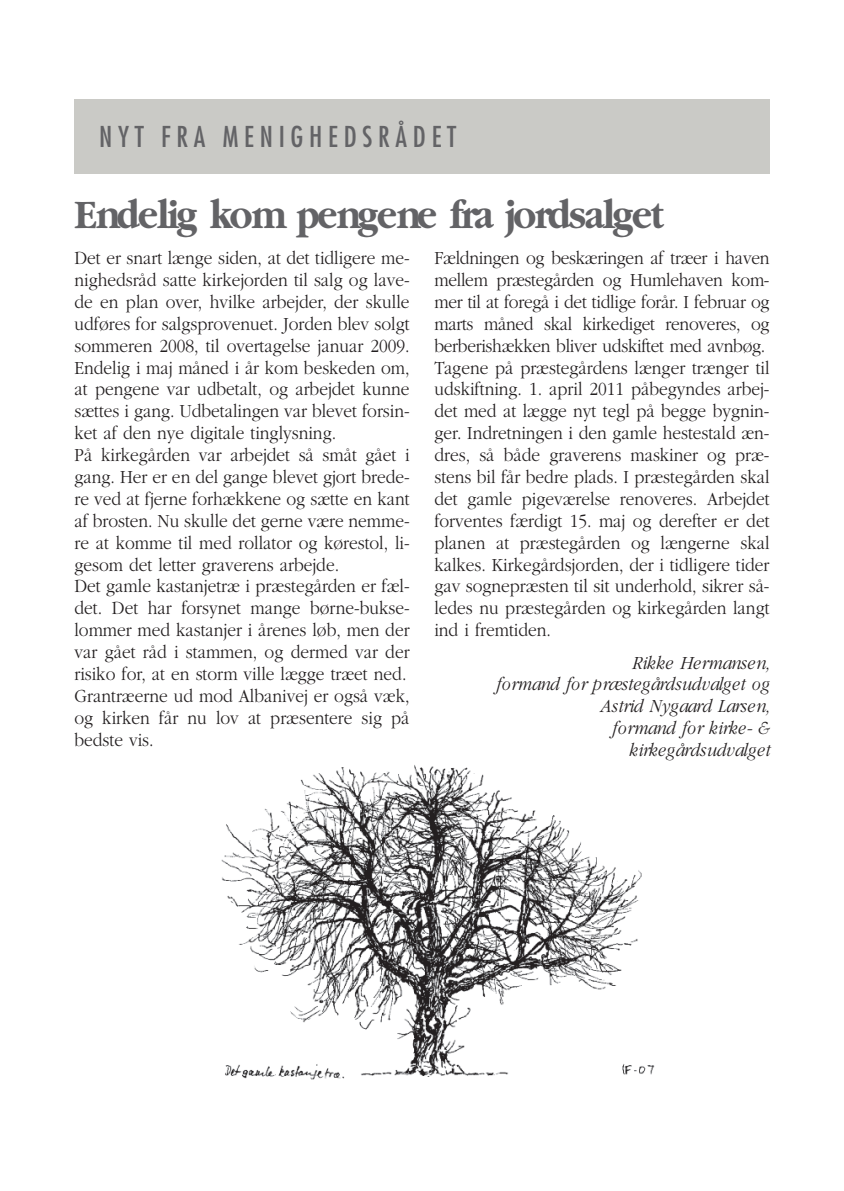
<style>
.page{position:relative;width:844px;height:1191px;background:#fff}
.page>*{position:absolute;margin:0;border:0;box-sizing:border-box;transform-origin:0 0}
.t1{font:700 42px "Garamond";letter-spacing:-.06em;color:#636366;scale:.9 1}
.t2{font:condensed 28px "Futura";letter-spacing:.205em;color:#636366}
.t3{font:300 19.25px/21.9px "Garamond";color:#231f20;scale:.9 1}
.t4{font:italic 300 19.25px/21.9px "Garamond";color:#231f20;text-align:right;scale:.9 1}
</style>
<div class="page">
<div style="left:74px;top:99px;width:695px;height:75px;background:#cacac6"></div>
<img style="left:221px;top:765px;width:434px;height:315px">
<h2 class="t2" style="left:99px;top:124px;width:358px">NYT FRA MENIGHEDSRÅDET</h2>
<h1 class="t1" style="left:74px;top:189px;width:656px">Endelig kom pengene fra jordsalget</h1>
<p class="t3" style="left:74px;top:247px;width:374px">Det er snart længe siden, at det tidligere me&shy;nighedsråd satte kirkejorden til salg og lave&shy;de en plan over, hvilke arbejder, der skulle udføres for salgsprovenuet. Jorden blev solgt sommeren 2008, til overtagelse januar 2009.<br>Endelig i maj måned i år kom beskeden om, at pengene var udbetalt, og arbejdet kunne sættes i gang. Udbetalingen var blevet forsin&shy;ket af den nye digitale tinglysning.<br>På kirkegården var arbejdet så småt gået i gang. Her er en del gange blevet gjort brede&shy;re ved at fjerne forhækkene og sætte en kant af brosten. Nu skulle det gerne være nemme&shy;re at komme til med rollator og kørestol, li&shy;gesom det letter graverens arbejde.<br>Det gamle kastanjetræ i præstegården er fæl&shy;det. Det har forsynet mange børne-bukse&shy;lommer med kastanjer i årenes løb, men der var gået råd i stammen, og dermed var der risiko for, at en storm ville lægge træet ned.<br>Grantræerne ud mod Albanivej er også væk, og kirken får nu lov at præsentere sig på bedste vis.</p>
<p class="t3" style="left:434px;top:247px;width:374px">Fældningen og beskæringen af træer i haven mellem præstegården og Humlehaven kom&shy;mer til at foregå i det tidlige forår. I februar og marts måned skal kirkediget renoveres, og berberishækken bliver udskiftet med avnbøg.<br>Tagene på præstegårdens længer trænger til udskiftning. 1. april 2011 påbegyndes arbej&shy;det med at lægge nyt tegl på begge bygnin&shy;ger. Indretningen i den gamle hestestald æn&shy;dres, så både graverens maskiner og præ&shy;stens bil får bedre plads. I præstegården skal det gamle pigeværelse renoveres. Arbejdet forventes færdigt 15. maj og derefter er det planen at præstegården og længerne skal kalkes. Kirkegårdsjorden, der i tidligere tider gav sognepræsten til sit underhold, sikrer så&shy;ledes nu præstegården og kirkegården langt ind i fremtiden.</p>
<p class="t4" style="left:495px;top:651px;width:306px">Rikke Hermansen,<br>formand for præstegårdsudvalget og<br>Astrid Nygaard Larsen,<br>formand for kirke- &amp; kirkegårdsudvalget</p>
</div>
